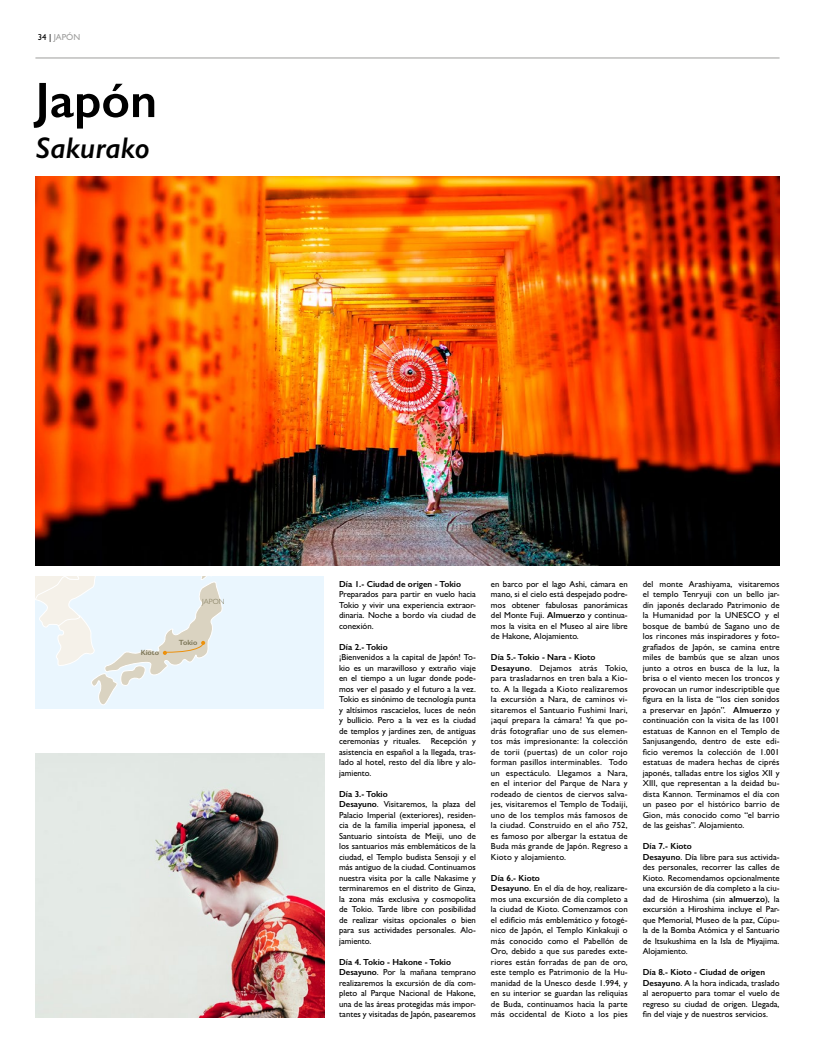
<style>
.page{position:relative;width:815px;height:1053px;background:#fff}
.page>*{position:absolute;margin:0;border:0;box-sizing:border-box;transform-origin:0 0}
.t1{font:600 50px "Gill Sans";color:#000}
.t2{font:italic 600 30px "Gill Sans";color:#000}
.t3{font:500 8.75px/10.5px "Gill Sans";color:#000}
.t4{font:500 8.75px/10.5px "Gill Sans";letter-spacing:.02em;color:#000}
.t5{font:600 8.75px "Gill Sans";color:#000}
.t6{font:500 8.75px "Gill Sans";color:#9d9d9c}
.t7{font:600 7.5px "Gill Sans";color:#797354}
.t8{font:300 7.5px "Gill Sans";color:#797354}
.s1{color:#000}
.s2{font-weight:600}
</style>
<div class="page">
<img style="left:35px;top:177px;width:745px;height:388px">
<img style="left:35px;top:753px;width:289px;height:264px">
<svg style="left:35px;top:576px;width:289px;height:132px;background:#e9f2f6"></svg>
<hr style="left:35px;top:58px;width:745px;height:1px;background:#9d9d9c">
<p class="t6" style="left:38px;top:32px;width:44px"><span class="s1">34 |</span> JAPÓN</p>
<h1 class="t1" style="left:35px;top:70px;width:123px">Japón</h1>
<h2 class="t2" style="left:35px;top:129px;width:116px">Sakurako</h2>
<p class="t7" style="left:141px;top:647px;width:20px">Kioto</p>
<p class="t8" style="left:202px;top:597px;width:24px">JAPON</p>
<p class="t7" style="left:179px;top:637px;width:20px">Tokio</p>
<p class="t5" style="left:339px;top:578px;width:124px">Día 1.- Ciudad de origen - Tokio</p>
<p class="t3" style="left:339px;top:588px;width:138px;text-align:justify">Preparados para partir en vuelo hacia Tokio y vivir una experiencia extraor&shy;dinaria. Noche a bordo vía ciudad de conexión.</p>
<p class="t5" style="left:339px;top:641px;width:50px">Día 2.- Tokio</p>
<p class="t3" style="left:339px;top:651px;width:138px;text-align:justify">¡Bienvenidos a la capital de Japón! To&shy;kio es un maravilloso y extraño viaje en el tiempo a un lugar donde pode&shy;mos ver el pasado y el futuro a la vez.<br>Tokio es sinónimo de tecnología punta y altísimos rascacielos, luces de neón y bullicio. Pero a la vez es la ciudad de templos y jardines zen, de antiguas ceremonias y rituales. Recepción y asistencia en español a la llegada, tras&shy;lado al hotel, resto del día libre y alo&shy;jamiento.</p>
<p class="t3" style="left:339px;top:788px;width:138px"><span class="s2">Día 3.- Tokio<br>Desayuno</span>. Visitaremos, la plaza del Palacio Imperial (exteriores), residen&shy;cia de la familia imperial japonesa, el Santuario sintoísta de Meiji, uno de los santuarios más emblemáticos de la ciudad, el Templo budista Sensoji y el más antiguo de la ciudad. Continuamos nuestra visita por la calle Nakasime y terminaremos en el distrito de Ginza, la zona más exclusiva y cosmopolita de Tokio. Tarde libre con posibilidad de realizar visitas opcionales o bien para sus actividades personales. Alo&shy;jamiento.</p>
<p class="t3" style="left:339px;top:956px;width:138px"><span class="s2">Día 4. Tokio - Hakone - Tokio Desayuno</span>. Por la mañana temprano realizaremos la excursión de día com&shy;pleto al Parque Nacional de Hakone, una de las áreas protegidas más impor&shy;tantes y visitadas de Japón, pasearemos</p>
<p class="t3" style="left:491px;top:578px;width:138px;text-align:justify">en barco por el lago Ashi, cámara en mano, si el cielo está despejado podre&shy;mos obtener fabulosas panorámicas del Monte Fuji. <span class="s2">Almuerzo</span> y continua&shy;mos la visita en el Museo al aire libre de Hakone, Alojamiento.</p>
<p class="t4" style="left:491px;top:651px;width:138px"><span class="s2">Día 5.- Tokio - Nara - Kioto Desayuno</span>. Dejamos atrás Tokio, para trasladarnos en tren bala a Kio&shy;to. A la llegada a Kioto realizaremos la excursión a Nara, de caminos vi&shy;sitaremos el Santuario Fushimi Inari, ¡aquí prepara la cámara! Ya que po&shy;drás fotografiar uno de sus elemen&shy;tos más impresionante: la colección de torii (puertas) de un color rojo forman pasillos interminables. Todo un espectáculo. Llegamos a Nara, en el interior del Parque de Nara y rodeado de cientos de ciervos salva&shy;jes, visitaremos el Templo de Todaiji, uno de los templos más famosos de la ciudad. Construido en el año 752, es famoso por albergar la estatua de Buda más grande de Japón. Regreso a Kioto y alojamiento.</p>
<p class="t3" style="left:491px;top:872px;width:138px"><span class="s2">Día 6.- Kioto<br>Desayuno</span>. En el día de hoy, realizare&shy;mos una excursión de día completo a la ciudad de Kioto. Comenzamos con el edificio más emblemático y fotogé&shy;nico de Japón, el Templo Kinkakuji o más conocido como el Pabellón de Oro, debido a que sus paredes exte&shy;riores están forradas de pan de oro, este templo es Patrimonio de la Hu&shy;manidad de la Unesco desde 1.994, y en su interior se guardan las reliquias de Buda, continuamos hacia la parte más occidental de Kioto a los pies</p>
<p class="t3" style="left:643px;top:578px;width:138px;text-align:justify">del monte Arashiyama, visitaremos el templo Tenryuji con un bello jar&shy;dín japonés declarado Patrimonio de la Humanidad por la UNESCO y el bosque de bambú de Sagano uno de los rincones más inspiradores y foto&shy;grafiados de Japón, se camina entre miles de bambús que se alzan unos junto a otros en busca de la luz, la brisa o el viento mecen los troncos y provocan un rumor indescriptible que figura en la lista de “los cien sonidos a preservar en Japón”. <span class="s2">Almuerzo</span> y continuación con la visita de las 1001 estatuas de Kannon en el Templo de Sanjusangendo, dentro de este edi&shy;ficio veremos la colección de 1.001 estatuas de madera hechas de ciprés japonés, talladas entre los siglos XII y XIII, que representan a la deidad bu&shy;dista Kannon. Terminamos el día con un paseo por el histórico barrio de Gion, más conocido como “el barrio de las geishas”. Alojamiento.</p>
<p class="t3" style="left:643px;top:840px;width:138px"><span class="s2">Día 7.- Kioto<br>Desayuno</span>. Día libre para sus activida&shy;des personales, recorrer las calles de<br>Kioto. Recomendamos opcionalmente una excursión de día completo a la ciu&shy;dad de Hiroshima (sin <span class="s2">almuerzo</span>), la excursión a Hiroshima incluye el Par&shy;que Memorial, Museo de la paz, Cúpu&shy;la de la Bomba Atómica y el Santuario de Itsukushima en la Isla de Miyajima.<br>Alojamiento.</p>
<p class="t3" style="left:643px;top:966px;width:138px"><span class="s2">Día 8.- Kioto - Ciudad de origen Desayuno</span>. A la hora indicada, traslado al aeropuerto para tomar el vuelo de regreso su ciudad de origen. Llegada, fin del viaje y de nuestros servicios.</p>
</div>
